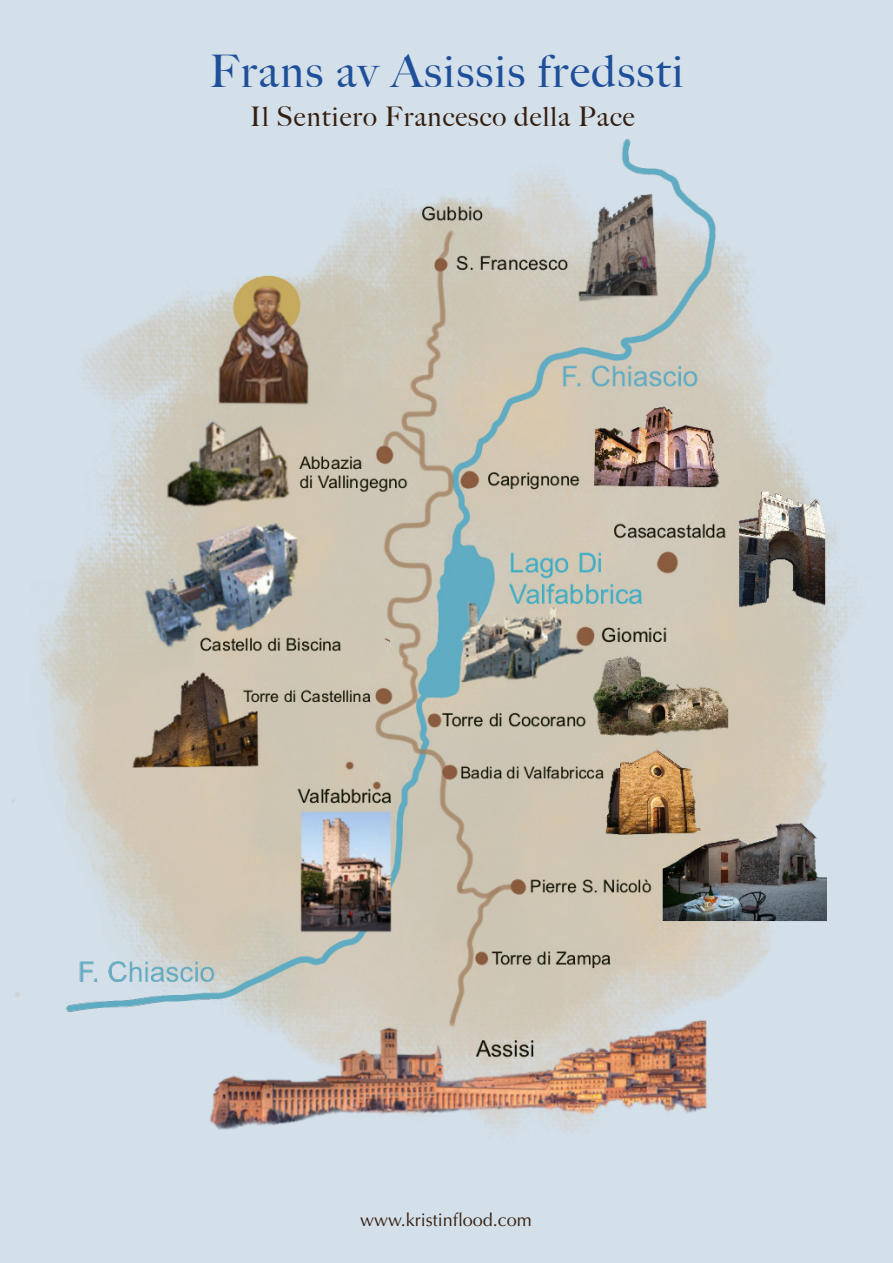
<style>
.page{position:relative;width:893px;height:1263px;background:#d3dfe9}
.page>*{position:absolute;margin:0;border:0;box-sizing:border-box;transform-origin:0 0}
.t1{font:500 45px "Big Caslon";letter-spacing:.04em;color:#1e4f99}
.t2{font:500 27px "Big Caslon";letter-spacing:.04em;color:#341e0f}
.t3{font:18px "Optima";color:#341e0f}
</style>
<div class="page">
<img style="left:12px;top:139px;width:850px;height:999px">
<p class="t1" style="left:209px;top:34px;width:476px">Frans av Asissis fredssti</p>
<p class="t2" style="left:250px;top:94px;width:386px">Il Sentiero Francesco della Pace</p>
<p class="t3" style="left:360px;top:1209px;width:173px">www.kristinflood.com</p>
</div>
